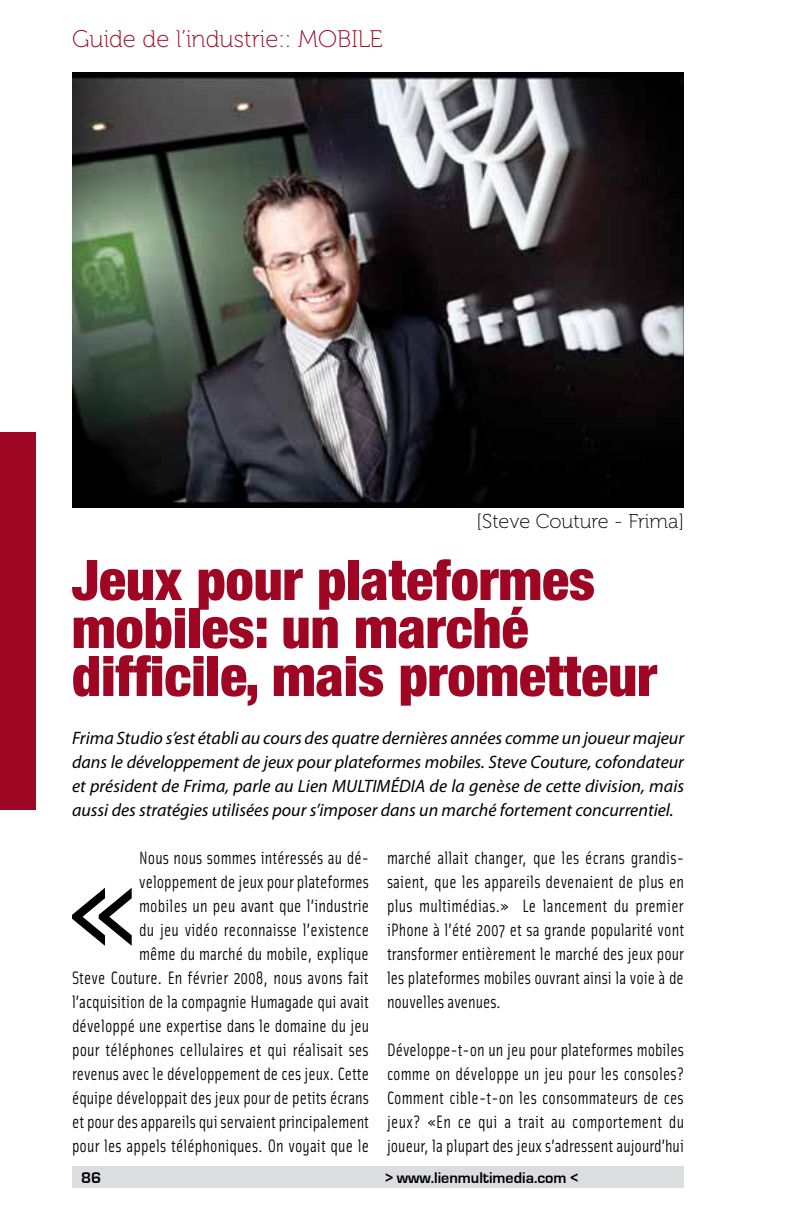
<style>
.page{position:relative;width:792px;height:1224px;background:#fff}
.page>*{position:absolute;margin:0;border:0;box-sizing:border-box;transform-origin:0 0}
.t1{font:157.2px "Solex";color:#000;scale:.95 1}
.t2{font:900 condensed 56px/48px "Helvetica Neue";color:#9e0624}
.t3{font:24px "Museo 100";color:#9e0624}
.t4{font:20px "Museo 100";color:#000}
.t5{font:18px/24px "Solex";color:#000;text-align:justify;scale:.95 1}
.t6{font:italic 18px/24px "Myriad Pro";color:#000;text-align:justify}
.t7{font:700 16px "Eurostile";color:#000}
</style>
<div class="page">
<div style="left:72px;top:1166px;width:612px;height:22px;background:#dcddde"></div>
<img style="left:72px;top:72px;width:612px;height:436px">
<div style="left:0;top:432px;width:36px;height:378px;background:#9e0624"></div>
<h3 class="t3" style="left:72px;top:26px;width:312px">Guide de l’industrie:: MOBILE</h3>
<p class="t4" style="left:477px;top:511px;width:209px">[Steve Couture - Frima]</p>
<h2 class="t2" style="left:72px;top:555px;width:586px">Jeux pour plateformes mobiles: un marché difficile, mais prometteur</h2>
<p class="t6" style="left:72px;top:726px;width:614px">Frima Studio s’est établi au cours des quatre dernières années comme un joueur majeur dans le développement de jeux pour plateformes mobiles. Steve Couture, cofondateur et président de Frima, parle au Lien MULTIMÉDIA de la genèse de cette division, mais aussi des stratégies utilisées pour s’imposer dans un marché fortement concurrentiel.</p>
<p class="t5" style="left:72px;top:845px;width:314px;text-align:right">Nous nous sommes intéressés au dé&shy;veloppement de jeux pour plateformes<br>mobiles un peu avant que l’industrie<br>du jeu vidéo reconnaisse l’existence<br>même du marché du mobile, explique<br>Steve Couture. En février 2008, nous avons fait l’acquisition de la compagnie Humagade qui avait développé une expertise dans le domaine du jeu pour téléphones cellulaires et qui réalisait ses revenus avec le développement de ces jeux. Cette équipe développait des jeux pour de petits écrans et pour des appareils qui servaient principalement pour les appels téléphoniques. On voyait que le</p>
<p class="t5" style="left:387px;top:845px;width:314px">marché allait changer, que les écrans grandis&shy;saient, que les appareils devenaient de plus en plus multimédias.» Le lancement du premier iPhone à l’été 2007 et sa grande popularité vont transformer entièrement le marché des jeux pour les plateformes mobiles ouvrant ainsi la voie à de nouvelles avenues.</p>
<h1 class="t1" style="left:63px;top:805px;width:82px">«</h1>
<p class="t5" style="left:387px;top:1037px;width:314px">Développe-t-on un jeu pour plateformes mobiles comme on développe un jeu pour les consoles?<br>Comment cible-t-on les consommateurs de ces jeux? «En ce qui a trait au comportement du joueur, la plupart des jeux s’adressent aujourd’hui</p>
<p class="t7" style="left:81px;top:1169px;width:22px">86</p>
<p class="t7" style="left:386px;top:1169px;width:193px">&gt; www.lienmultimedia.com &lt;</p>
</div>
